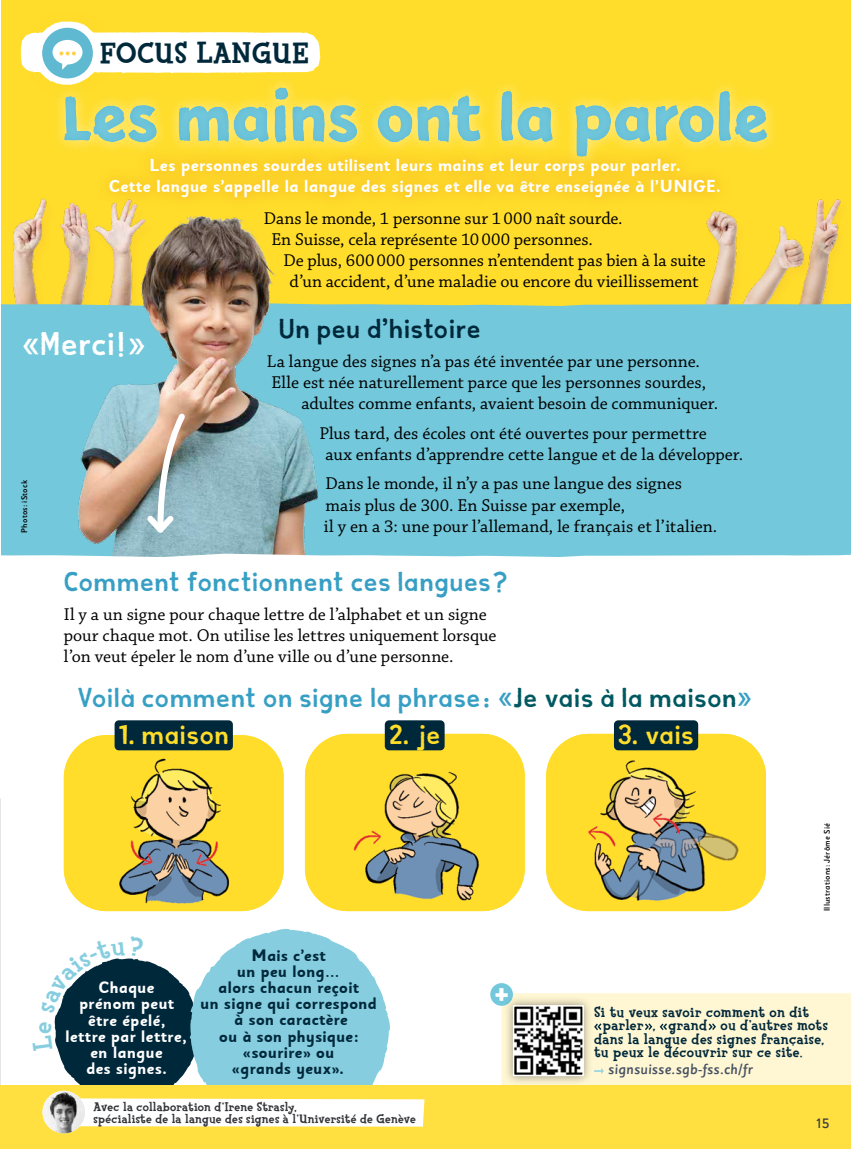
<style>
.page{position:relative;width:851px;height:1149px;background:#fff}
.page>*{position:absolute;margin:0;border:0;box-sizing:border-box;transform-origin:0 0}
.t1{font:64.5px "Terry Junior Deluxe";color:#73c8db}
.Txt_courant{font:36px "Helenitabook Rough";letter-spacing:.025em;color:#fff}
.Txt_courant-2{font:30px "Helenitabook Rough";letter-spacing:.03em;color:#379fc3}
.Txt_courant-3{font:30px "Helenitabook Rough";letter-spacing:.03em;color:#ffdd2a}
.Txt_courant-4{font:30px "Helenitabook Rough";letter-spacing:.03em;color:#00283b}
.Titre_rubrique{font:800 30px "Fink";letter-spacing:.025em;color:#00283b}
.Txt_courant-5{font:18px/21px "Chaparral Pro";color:#000}
.Chapo{font:18px "Chaparral Pro";letter-spacing:-.005em;color:#000}
.Chapo-2{font:700 17.25px/21px "Sassoon Sans";letter-spacing:-.01em;color:#fff;text-align:center}
.Légende{font:700 16.5px/16.2px "Sassoon Sans";letter-spacing:-.005em;color:#00283b;text-align:center}
.Légende-2{font:700 16.5px/16.2px "Sassoon Sans";color:#fff;text-align:center}
.Titre_Paragraphe{font:800 15px "Fink";letter-spacing:.02em;color:#00283b}
.Légende-3{font:500 15px "Sassoon Sans Slope";letter-spacing:-.005em;color:#455063}
.t2{font:500 13.5px "Sassoon Sans";color:#3e3c3f}
.Légende-4{font:800 12.75px/11.2px "Fink";letter-spacing:.02em;color:#303235}
.Crédit_photo{font:500 8.25px "Sassoon Sans";letter-spacing:.02em;color:#000}
.s1{color:#005860}
</style>
<div class="page">
<div style="left:0;top:0;width:850px;height:1148px;background:#ffdd2a"></div>
<img style="left:705px;top:199px;width:136px;height:103px">
<img style="left:13px;top:198px;width:122px;height:104px">
<div style="left:0;top:302px;width:850px;height:251px;background:#73c8db"></div>
<img style="left:68px;top:216px;width:256px;height:337px">
<div style="left:0;top:553px;width:850px;height:531px;background:#fff"></div>
<img style="left:64px;top:735px;width:219px;height:175px">
<img style="left:305px;top:733px;width:219px;height:177px">
<img style="left:546px;top:733px;width:219px;height:177px">
<svg style="left:190px;top:927px;width:201px;height:8px;background:#eff8fa"></svg>
<div style="left:501px;top:992px;width:349px;height:92px;background:#fff7d3"></div>
<svg style="left:594px;top:1022px;width:7px;height:7px"></svg>
<svg style="left:644px;top:1022px;width:8px;height:7px"></svg>
<svg style="left:659px;top:1022px;width:8px;height:7px"></svg>
<svg style="left:708px;top:1022px;width:8px;height:7px"></svg>
<svg style="left:594px;top:1067px;width:9px;height:6px"></svg>
<svg style="left:490px;top:982px;width:23px;height:23px"></svg>
<svg style="left:0;top:796px;width:1px;height:288px"></svg>
<div style="left:96px;top:146px;width:636px;height:65px;background:#fdd328"></div>
<div style="left:0;top:1084px;width:850px;height:64px;background:#ffe040"></div>
<img style="left:43px;top:1090px;width:42px;height:42px;border-radius:21px">
<div style="left:503px;top:995px;width:90px;height:89px;background:#000;opacity:.4"></div>
<svg style="left:495px;top:987px;width:89px;height:89px;background:#adada7"></svg>
<div style="left:115px;top:720px;width:118px;height:30px;background:#00283b;border-radius:4px"></div>
<div style="left:385px;top:720px;width:59px;height:30px;background:#00283b;border-radius:4px"></div>
<div style="left:614px;top:720px;width:84px;height:30px;background:#00283b;border-radius:4px"></div>
<img style="left:142px;top:408px;width:48px;height:130px">
<svg style="left:21px;top:21px;width:299px;height:52px"></svg>
<div style="left:50px;top:73px;width:731px;height:98px;background:#fcd228"></div>
<div style="left:33px;top:73px;width:810px;height:87px;background:#5bc1e8;opacity:.35"></div>
<svg style="left:32px;top:935px;width:392px;height:191px;background:#a1bfbd"></svg>
<p class="Titre_rubrique" style="left:100px;top:34px;width:210px">FOCUS LANGUE</p>
<h1 class="t1" style="left:61px;top:75px;width:708px">Les mains ont la parole</h1>
<p class="Chapo-2" style="left:109px;top:155px;width:613px">Les personnes sourdes utilisent leurs mains et leur corps pour parler.<br>Cette langue s’appelle la langue des signes et elle va être enseignée à l’UNIGE.</p>
<p class="Txt_courant" style="left:22px;top:325px;width:126px">«Merci!»</p>
<p class="Crédit_photo" style="left:19px;top:532px;width:54px;rotate:-90deg">Photos: iStock</p>
<p class="Chapo" style="left:264px;top:209px;width:360px">Dans le monde, 1 personne sur 1000 naît sourde.</p>
<p class="Chapo" style="left:271px;top:230px;width:323px">En Suisse, cela représente 10000 personnes.</p>
<p class="Chapo" style="left:283px;top:251px;width:424px">De plus, 600000 personnes n’entendent pas bien à la suite</p>
<p class="Chapo" style="left:289px;top:272px;width:410px">d’un accident, d’une maladie ou encore du vieillissement</p>
<p class="Txt_courant-4" style="left:279px;top:313px;width:203px">Un peu d’histoire</p>
<p class="Txt_courant-5" style="left:267px;top:352px;width:434px">La langue des signes n’a pas été inventée par une personne.</p>
<p class="Txt_courant-5" style="left:271px;top:373px;width:436px">Elle est née naturellement parce que les personnes sourdes,</p>
<p class="Txt_courant-5" style="left:301px;top:394px;width:418px">adultes comme enfants, avaient besoin de communiquer.</p>
<p class="Txt_courant-5" style="left:325px;top:423px;width:419px;text-indent:-6px">Plus tard, des écoles ont été ouvertes pour permettre<br>aux enfants d’apprendre cette langue et de la développer.</p>
<p class="Txt_courant-5" style="left:324px;top:474px;width:395px">Dans le monde, il n’y a pas une langue des signes mais plus de 300. En Suisse par exemple,<br>il y en a 3: une pour l’allemand, le français et l’italien.</p>
<p class="Txt_courant-2" style="left:64px;top:565px;width:445px">Comment fonctionnent ces langues?</p>
<p class="Txt_courant-5" style="left:64px;top:604px;width:434px">Il y a un signe pour chaque lettre de l’alphabet et un signe pour chaque mot. On utilise les lettres uniquement lorsque l’on veut épeler le nom d’une ville ou d’une personne.</p>
<p class="Txt_courant-2" style="left:77px;top:681px;width:677px">Voilà comment on signe la phrase: «<span class="s1">Je vais à la maison</span>»</p>
<p class="Txt_courant-3" style="left:119px;top:719px;width:111px">1. maison</p>
<p class="Txt_courant-3" style="left:389px;top:719px;width:53px">2. je</p>
<p class="Txt_courant-3" style="left:618px;top:719px;width:77px">3. vais</p>
<p class="Crédit_photo" style="left:821px;top:910px;width:89px;rotate:-90deg">Illustrations: Jérôme Sié</p>
<p class="Légende-2" style="left:65px;top:979px;width:123px">Chaque<br>prénom peut être épelé, lettre par lettre, en langue<br>des signes.</p>
<p class="Légende" style="left:200px;top:947px;width:178px">Mais c’est<br>un peu long…<br>alors chacun reçoit<br>un signe qui correspond à son caractère<br>ou à son physique: «sourire» ou<br>«grands yeux».</p>
<p class="Légende-4" style="left:94px;top:1101px;width:323px">Avec la collaboration d’Irene Strasly,<br>spécialiste de la langue des signes à l’Université de Genève</p>
<p class="Titre_Paragraphe" style="left:594px;top:1002px;width:216px">Si tu veux savoir comment on dit</p>
<p class="Titre_Paragraphe" style="left:602px;top:1015px;width:226px">parler , grand ou d’autres mots</p>
<p class="Titre_Paragraphe" style="left:594px;top:1029px;width:231px">dans la langue des signes française,</p>
<p class="Titre_Paragraphe" style="left:594px;top:1042px;width:209px">tu peux le découvrir sur ce site.</p>
<p class="Légende-3" style="left:608px;top:1060px;width:146px">signsuisse.sgb-fss.ch/fr</p>
<p class="t2" style="left:815px;top:1114px;width:16px">15</p>
</div>
